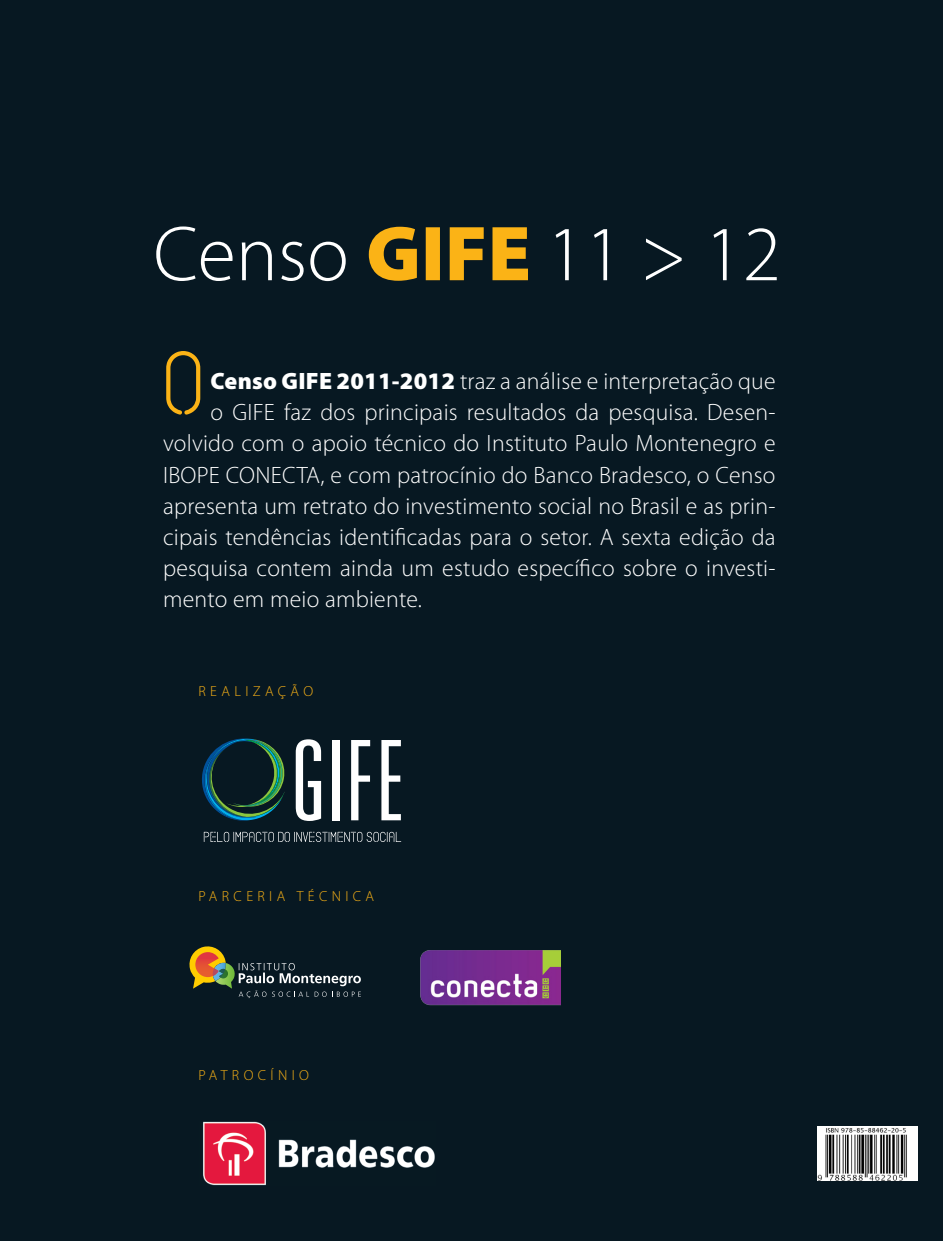
<style>
.page{position:relative;width:943px;height:1241px;background:#fff}
.page>*{position:absolute;margin:0;border:0;box-sizing:border-box;transform-origin:0 0}
.t1{font:91.35px "Do It Again";color:#fbb316}
.t2{font:300 23.8px "Myriad Pro";letter-spacing:.01em;color:#fff}
.t3{font:300 14.53px "Myriad Pro";letter-spacing:.3em;color:#fbb316}
.s1{font-weight:900}
</style>
<div class="page">
<div style="left:0;top:0;width:943px;height:1240px;background:#071822"></div>
<svg style="left:555px;top:228px;width:221px;height:52px"></svg>
<svg style="left:369px;top:227px;width:159px;height:54px"></svg>
<svg style="left:156px;top:226px;width:190px;height:55px"></svg>
<svg style="left:202px;top:738px;width:83px;height:83px"></svg>
<svg style="left:204px;top:831px;width:193px;height:10px"></svg>
<svg style="left:296px;top:739px;width:25px;height:81px"></svg>
<div style="left:332px;top:740px;width:8px;height:80px;background:#fff"></div>
<svg style="left:351px;top:740px;width:19px;height:80px"></svg>
<svg style="left:381px;top:740px;width:20px;height:80px"></svg>
<img style="left:203px;top:1121px;width:232px;height:64px">
<img style="left:420px;top:950px;width:140px;height:56px">
<svg style="left:189px;top:946px;width:172px;height:51px"></svg>
<img style="left:817px;top:1126px;width:100px;height:54px">
<p class="t1" style="left:162px;top:336px;width:44px">O</p>
<p class="t2" style="left:211px;top:368px;width:566px"><span class="s1">Censo GIFE 2011-2012</span> traz a análise e interpretação que</p>
<p class="t2" style="left:211px;top:399px;width:566px">o GIFE faz dos principais resultados da pesquisa. Desen-</p>
<p class="t2" style="left:163px;top:430px;width:614px">volvido com o apoio técnico do Instituto Paulo Montenegro e</p>
<p class="t2" style="left:163px;top:461px;width:614px">IBOPE CONECTA, e com patrocínio do Banco Bradesco, o Censo</p>
<p class="t2" style="left:163px;top:492px;width:614px">apresenta um retrato do investimento social no Brasil e as prin-</p>
<p class="t2" style="left:163px;top:523px;width:614px">cipais tendências identificadas para o setor. A sexta edição da</p>
<p class="t2" style="left:163px;top:554px;width:614px">pesquisa contem ainda um estudo específico sobre o investi-</p>
<p class="t2" style="left:163px;top:585px;width:260px">mento em meio ambiente.</p>
<p class="t3" style="left:198px;top:683px;width:116px">REALIZAÇÃO</p>
<p class="t3" style="left:198px;top:887px;width:177px">PARCERIA TÉCNICA</p>
<p class="t3" style="left:198px;top:1066px;width:112px">PATROCÍNIO</p>
</div>
